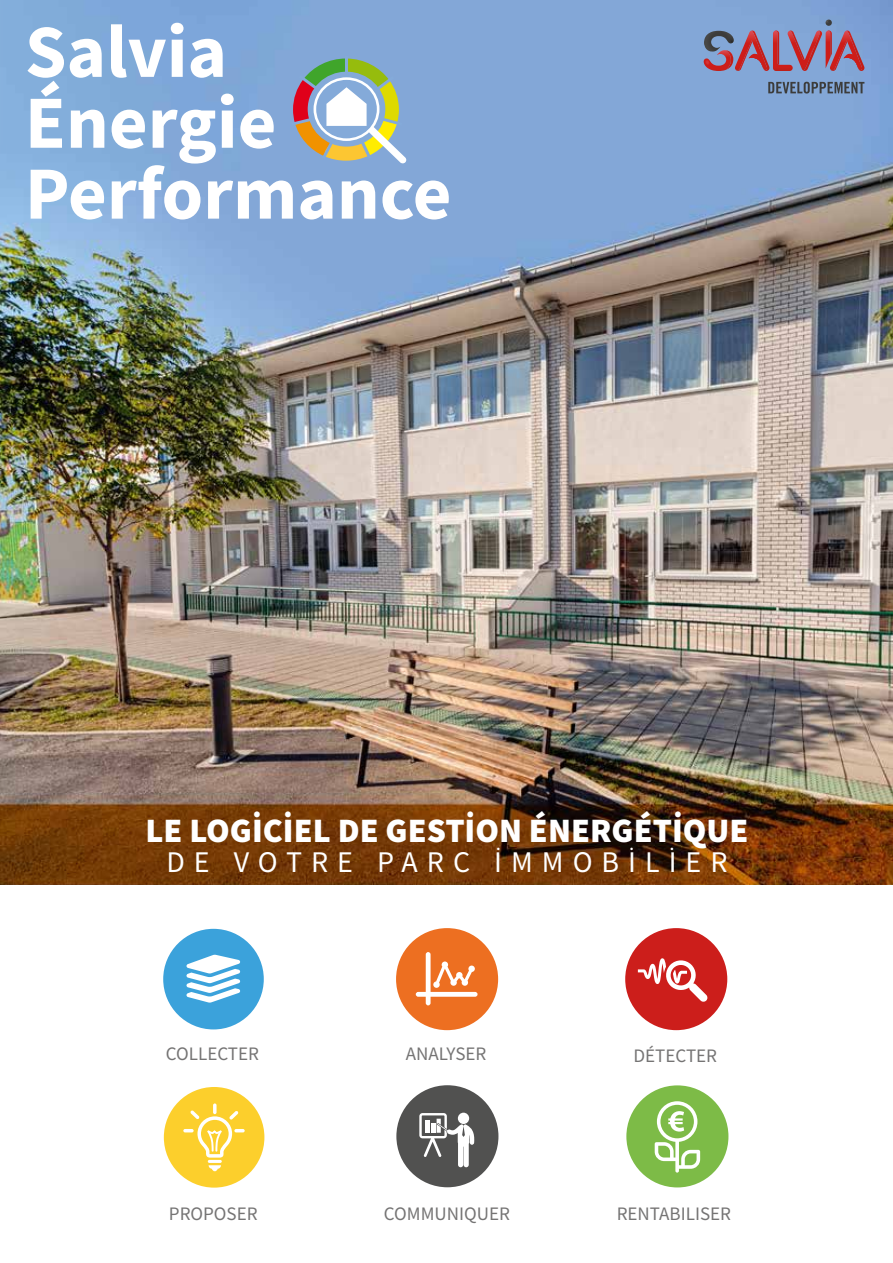
<style>
.page{position:relative;width:893px;height:1263px;background:#fff}
.page>*{position:absolute;margin:0;border:0;box-sizing:border-box;transform-origin:0 0}
.t1{font:700 75px/70.8px "Source Sans Pro";color:#fff}
.t2{font:900 34.2px "Source Sans Pro";color:#fff}
.t3{font:30px "Source Sans Pro";letter-spacing:.3em;color:#fff}
.t4{font:900 28.5px "Source Sans Pro";color:#fff}
.t5{font:19.05px "Source Sans Pro";color:#757474}
.t6{font:900 12px "Source Sans Pro";color:#fff}
</style>
<div class="page">
<img style="left:0;top:0;width:893px;height:885px">
<svg style="left:768px;top:82px;width:96px;height:12px"></svg>
<svg style="left:703px;top:20px;width:162px;height:52px;background:#937e9f"></svg>
<svg style="left:291px;top:56px;width:116px;height:108px;background:#aab4a7"></svg>
<div style="left:626px;top:1085px;width:102px;height:102px;background:#7dbb47;border-radius:50%"></div>
<svg style="left:654px;top:1101px;width:46px;height:71px"></svg>
<div style="left:162px;top:927px;width:103px;height:104px;background:#3ba2db;border-radius:50%"></div>
<div style="left:161px;top:927px;width:105px;height:105px;border:3px solid #fff;border-radius:50%"></div>
<svg style="left:186px;top:955px;width:54px;height:47px"></svg>
<div style="left:396px;top:928px;width:102px;height:102px;background:#ed6f21;border-radius:50%"></div>
<svg style="left:416px;top:952px;width:61px;height:53px"></svg>
<div style="left:625px;top:928px;width:102px;height:102px;background:#cc1e1b;border-radius:50%"></div>
<svg style="left:638px;top:958px;width:70px;height:44px"></svg>
<div style="left:163px;top:1086px;width:103px;height:103px;background:#fccf2c;border-radius:50%"></div>
<div style="left:161px;top:1084px;width:106px;height:106px;border:3px solid #fff;border-radius:50%"></div>
<hr style="left:208px;top:1160px;width:14px;height:3px;background:#fff;border-radius:2px">
<svg style="left:209px;top:1165px;width:12px;height:6px"></svg>
<svg style="left:183px;top:1103px;width:62px;height:54px"></svg>
<div style="left:396px;top:1085px;width:102px;height:102px;background:#515150;border-radius:50%"></div>
<svg style="left:419px;top:1113px;width:56px;height:54px"></svg>
<h1 class="t1" style="left:25px;top:15px;width:428px">Salvia<br>Énergie<br>Performance</h1>
<h3 class="t4" style="left:252px;top:788px;width:41px">. .</h3>
<h3 class="t4" style="left:466px;top:787px;width:11px">.</h3>
<h3 class="t4" style="left:673px;top:787px;width:11px">.</h3>
<p class="t6" style="left:496px;top:838px;width:5px">.</p>
<p class="t6" style="left:630px;top:838px;width:5px">.</p>
<p class="t6" style="left:670px;top:838px;width:5px">.</p>
<h2 class="t2" style="left:145px;top:807px;width:604px">LE LOGICIEL DE GESTION ÉNERGÉTIQUE</h2>
<h3 class="t3" style="left:166px;top:843px;width:562px">DE VOTRE PARC IMMOBILIER</h3>
<p class="t5" style="left:166px;top:1042px;width:95px">COLLECTER</p>
<p class="t5" style="left:406px;top:1041px;width:82px">ANALYSER</p>
<p class="t5" style="left:633px;top:1043px;width:85px">DÉTECTER</p>
<p class="t5" style="left:169px;top:1201px;width:90px">PROPOSER</p>
<p class="t5" style="left:384px;top:1201px;width:128px">COMMUNIQUER</p>
<p class="t5" style="left:616px;top:1202px;width:116px">RENTABILISER</p>
</div>
